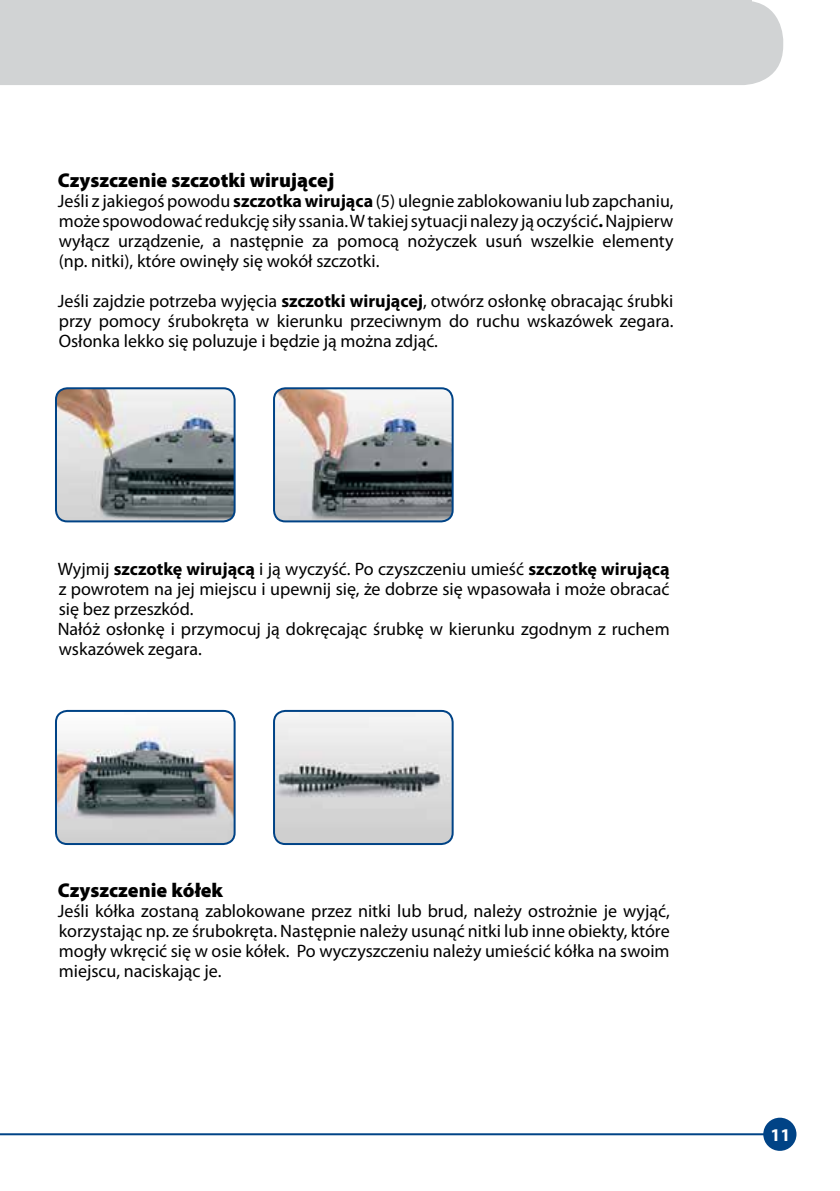
<style>
.page{position:relative;width:840px;height:1191px;background:#fff}
.page>*{position:absolute;margin:0;border:0;box-sizing:border-box;transform-origin:0 0}
.t1{font:900 20px "Myriad Pro";color:#000}
.t2{font:18px/20px "Myriad Pro";color:#000;text-align:justify}
.t3{font:700 18px "Myriad Pro";color:#fff}
.s1{font-weight:700}
</style>
<div class="page">
<hr style="left:0;top:1133px;width:780px;height:2px;background:#004386">
<div style="left:762px;top:1117px;width:34px;height:33px;background:#004386;border-radius:50%"></div>
<div style="left:0;top:1px;width:782px;height:84px;background:#d1d3d4"></div>
<img style="left:56px;top:388px;width:178px;height:133px">
<div style="left:55px;top:387px;width:180px;height:135px;border:2px solid #004386;border-radius:11px"></div>
<img style="left:274px;top:388px;width:178px;height:133px">
<div style="left:273px;top:387px;width:180px;height:135px;border:2px solid #004386;border-radius:11px"></div>
<img style="left:56px;top:711px;width:178px;height:133px">
<div style="left:55px;top:710px;width:180px;height:135px;border:2px solid #004386;border-radius:11px"></div>
<img style="left:274px;top:711px;width:178px;height:133px">
<div style="left:273px;top:710px;width:180px;height:135px;border:2px solid #004386;border-radius:11px"></div>
<div style="left:0;top:0;width:751px;height:5px;background:#d1d3d4"></div>
<p class="t1" style="left:58px;top:169px;width:278px">Czyszczenie szczotki wirującej</p>
<p class="t2" style="left:58px;top:191px;width:617px">Jeśli z jakiegoś powodu <span class="s1">szczotka wirująca</span> (5) ulegnie zablokowaniu lub zapchaniu, może spowodować redukcję siły ssania. W takiej sytuacji nalezy ją oczyścić<span class="s1">.</span> Najpierw wyłącz urządzenie, a następnie za pomocą nożyczek usuń wszelkie elementy (np. nitki), które owinęły się wokół szczotki.</p>
<p class="t2" style="left:58px;top:291px;width:617px">Jeśli zajdzie potrzeba wyjęcia <span class="s1">szczotki wirującej</span>, otwórz osłonkę obracając śrubki przy pomocy śrubokręta w kierunku przeciwnym do ruchu wskazówek zegara.<br>Osłonka lekko się poluzuje i będzie ją można zdjąć.</p>
<p class="t2" style="left:58px;top:558px;width:613px;text-align:left">Wyjmij <span class="s1">szczotkę wirującą</span> i ją wyczyść. Po czyszczeniu umieść <span class="s1">szczotkę wirującą </span>z powrotem na jej miejscu i upewnij się, że dobrze się wpasowała i może obracać się bez przeszkód.<br>Nałóż osłonkę i przymocuj ją dokręcając śrubkę w kierunku zgodnym z ruchem wskazówek zegara.</p>
<p class="t1" style="left:58px;top:879px;width:167px">Czyszczenie kółek</p>
<p class="t2" style="left:58px;top:901px;width:613px">Jeśli kółka zostaną zablokowane przez nitki lub brud, należy ostrożnie je wyjąć, korzystając np. ze śrubokręta. Następnie należy usunąć nitki lub inne obiekty, które mogły wkręcić się w osie kółek. Po wyczyszczeniu należy umieścić kółka na swoim miejscu, naciskając je.</p>
<p class="t3" style="left:770px;top:1123px;width:21px">11</p>
</div>
